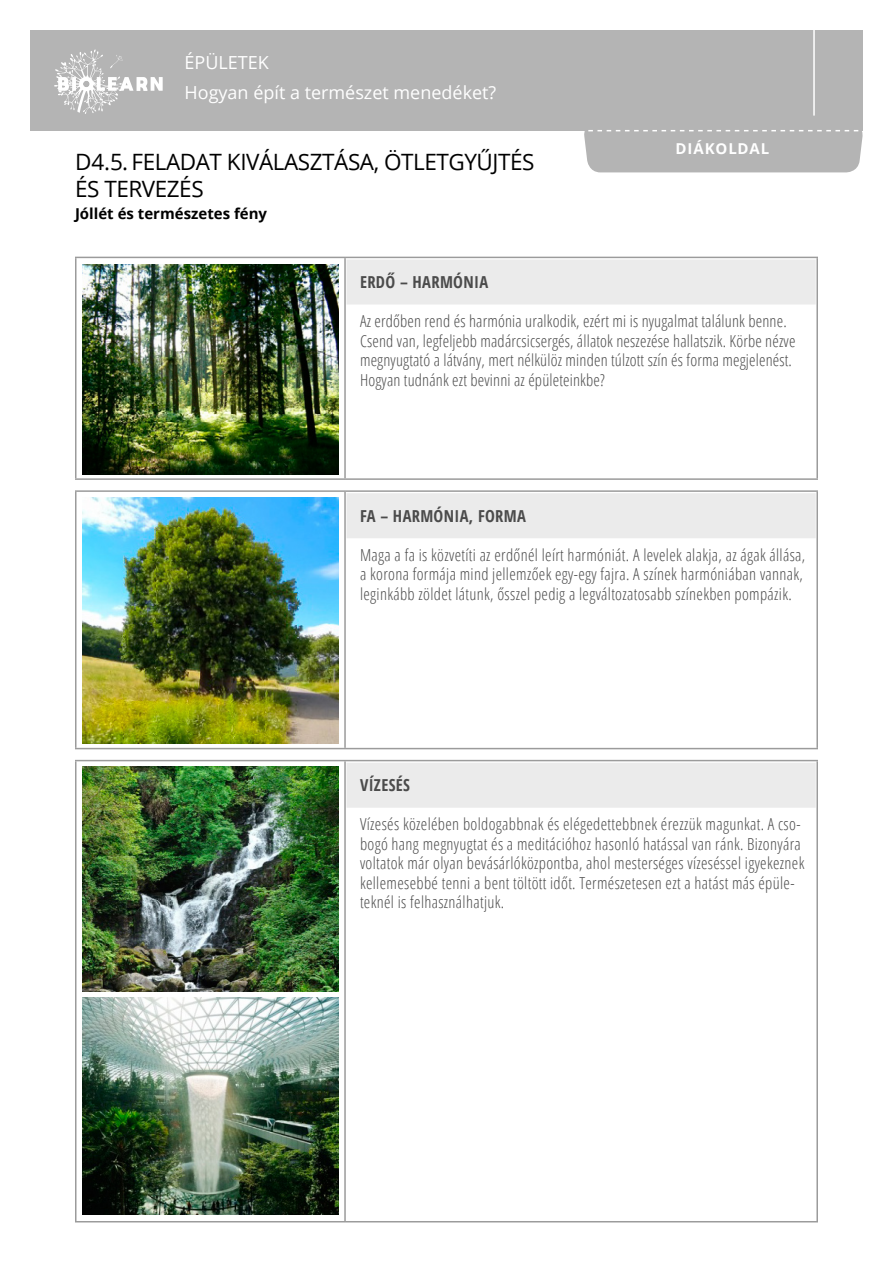
<style>
.page{position:relative;width:893px;height:1263px;background:#fff}
.page>*{position:absolute;margin:0;border:0;box-sizing:border-box;transform-origin:0 0}
.t1{font:22.5px/27px "Open Sans";letter-spacing:-.02em;color:#000}
.t2{font:18px/30px "Open Sans";color:#fff}
.t3{font:300 condensed 16.5px/19.5px "Open Sans";letter-spacing:.02em;color:#4b4b4b}
.t4{font:700 condensed 16.5px "Open Sans";letter-spacing:.02em;color:#4b4b4b}
.t5{font:700 15px "Open Sans";color:#000}
.t6{font:700 15px "Open Sans";letter-spacing:.06em;color:#fff}
</style>
<div class="page">
<div style="left:30px;top:30px;width:833px;height:100px;background:#b4b4b4"></div>
<svg style="left:54px;top:49px;width:109px;height:65px"></svg>
<hr style="left:813px;top:30px;width:2px;height:86px;background:#fff">
<div style="left:583px;top:130px;width:280px;height:42px;background:#b4b4b4"></div>
<hr style="left:75px;top:257px;width:270px;height:1px;background:#9b9b9b">
<hr style="left:75px;top:258px;width:2px;height:220px;background:#9b9b9b">
<hr style="left:345px;top:257px;width:473px;height:1px;background:#9b9b9b">
<hr style="left:344px;top:258px;width:2px;height:220px;background:#9b9b9b">
<hr style="left:816px;top:258px;width:2px;height:220px;background:#9b9b9b">
<hr style="left:75px;top:478px;width:270px;height:2px;background:#9b9b9b">
<hr style="left:345px;top:478px;width:473px;height:2px;background:#9b9b9b">
<hr style="left:75px;top:490px;width:270px;height:2px;background:#9b9b9b">
<hr style="left:75px;top:492px;width:2px;height:256px;background:#9b9b9b">
<hr style="left:345px;top:490px;width:473px;height:2px;background:#9b9b9b">
<hr style="left:344px;top:492px;width:2px;height:256px;background:#9b9b9b">
<hr style="left:816px;top:492px;width:2px;height:256px;background:#9b9b9b">
<hr style="left:75px;top:748px;width:270px;height:1px;background:#9b9b9b">
<hr style="left:345px;top:748px;width:473px;height:1px;background:#9b9b9b">
<hr style="left:75px;top:760px;width:270px;height:1px;background:#9b9b9b">
<hr style="left:75px;top:761px;width:2px;height:460px;background:#9b9b9b">
<hr style="left:345px;top:760px;width:473px;height:1px;background:#9b9b9b">
<hr style="left:344px;top:761px;width:2px;height:460px;background:#9b9b9b">
<hr style="left:816px;top:761px;width:2px;height:460px;background:#9b9b9b">
<hr style="left:75px;top:1221px;width:270px;height:1px;background:#9b9b9b">
<hr style="left:345px;top:1221px;width:473px;height:1px;background:#9b9b9b">
<div style="left:347px;top:259px;width:469px;height:45px;background:#ebebeb"></div>
<div style="left:347px;top:493px;width:469px;height:45px;background:#ebebeb"></div>
<div style="left:347px;top:763px;width:469px;height:45px;background:#ebebeb"></div>
<img style="left:82px;top:264px;width:256px;height:210px">
<img style="left:82px;top:497px;width:256px;height:246px">
<img style="left:82px;top:766px;width:256px;height:225px">
<img style="left:82px;top:998px;width:256px;height:216px">
<p class="t2" style="left:184px;top:47px;width:313px">ÉPÜLETEK<br>Hogyan épít a természet menedéket?</p>
<h1 class="t1" style="left:75px;top:147px;width:461px">D4.5. FELADAT KIVÁLASZTÁSA, ÖTLETGYŰJTÉS<br>ÉS TERVEZÉS</h1>
<p class="t5" style="left:75px;top:203px;width:194px">Jóllét és természetes fény</p>
<p class="t6" style="left:675px;top:138px;width:95px">DIÁKOLDAL</p>
<p class="t4" style="left:360px;top:270px;width:130px">ERDŐ – HARMÓNIA</p>
<p class="t3" style="left:360px;top:311px;width:437px">Az erdőben rend és harmónia uralkodik, ezért mi is nyugalmat találunk benne.<br>Csend van, legfeljebb madárcsicsergés, állatok neszezése hallatszik. Körbe nézve megnyugtató a látvány, mert nélkülöz minden túlzott szín és forma megjelenést.<br>Hogyan tudnánk ezt bevinni az épületeinkbe?</p>
<p class="t4" style="left:360px;top:504px;width:167px">FA – HARMÓNIA, FORMA</p>
<p class="t3" style="left:360px;top:544px;width:447px">Maga a fa is közvetíti az erdőnél leírt harmóniát. A levelek alakja, az ágak állása, a korona formája mind jellemzőek egy-egy fajra. A színek harmóniában vannak, leginkább zöldet látunk, ősszel pedig a legváltozatosabb színekben pompázik.</p>
<p class="t4" style="left:360px;top:774px;width:51px">VÍZESÉS</p>
<p class="t3" style="left:360px;top:814px;width:446px">Vízesés közelében boldogabbnak és elégedettebbnek érezzük magunkat. A cso&shy;bogó hang megnyugtat és a meditációhoz hasonló hatással van ránk. Bizonyára voltatok már olyan bevásárlóközpontba, ahol mesterséges vízeséssel igyekeznek kellemesebbé tenni a bent töltött időt. Természetesen ezt a hatást más épüle&shy;teknél is felhasználhatjuk.</p>
</div>
